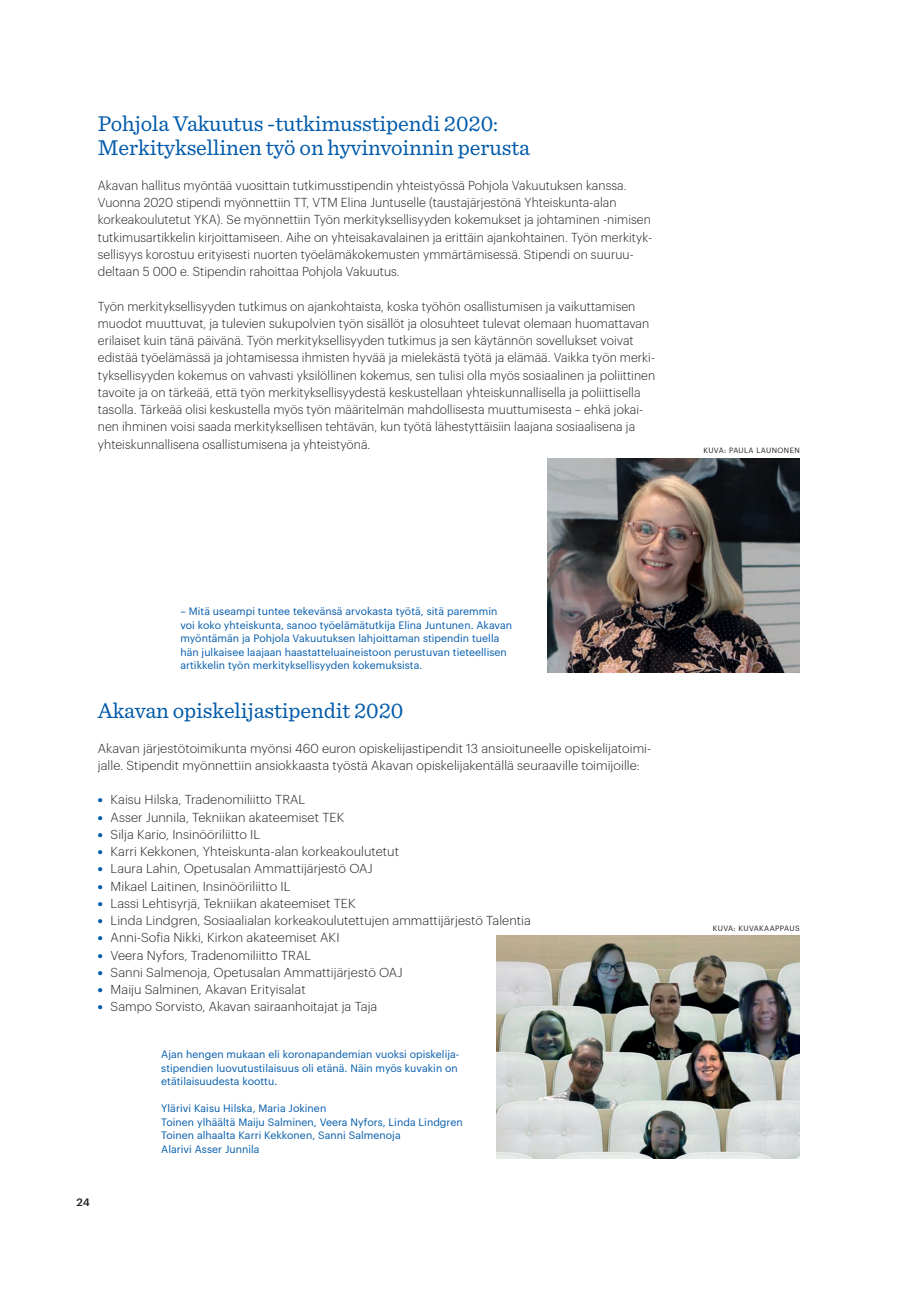
<style>
.page{position:relative;width:919px;height:1289px;background:#fff}
.page>*{position:absolute;margin:0;border:0;box-sizing:border-box;transform-origin:0 0}
.t1{font:22.5px/24px "Sentinel";letter-spacing:-.005em;color:#015aaa}
.t2{font:300 12.75px/17.2px "Graphik";letter-spacing:.005em;color:#231f20;scale:.96 1}
.t3{font:300 12.75px/17.2px "Graphik";letter-spacing:.005em;color:#231f20}
.t4{font:10.5px/13.5px "Graphik";letter-spacing:.005em;color:#015aaa}
.t5{font:500 10.5px "Graphik";color:#231f20;scale:1.05 1}
.t6{font:7.5px "Graphik";letter-spacing:.05em;color:#231f20}
.s1{font-family:"Graphik Super";font-weight:400;color:#015aaa}
</style>
<div class="page">
<img style="left:496px;top:935px;width:303px;height:223px">
<img style="left:548px;top:458px;width:251px;height:214px">
<h1 class="t1" style="left:98px;top:111px;width:433px">Pohjola Vakuutus -tutkimusstipendi 2020:<br>Merkityksellinen työ on hyvinvoinnin perusta</h1>
<p class="t2" style="left:98px;top:175px;width:578px">Akavan hallitus myöntää vuosittain tutkimusstipendin yhteistyössä Pohjola Vakuutuksen kanssa.<br>Vuonna 2020 stipendi myönnettiin TT, VTM Elina Juntuselle (taustajärjestönä Yhteiskunta-alan korkeakoulutetut YKA). Se myönnettiin Työn merkityksellisyyden kokemukset ja johtaminen -nimisen tutkimusartikkelin kirjoittamiseen. Aihe on yhteisakavalainen ja erittäin ajankohtainen. Työn merkityk&shy;sellisyys korostuu erityisesti nuorten työelämäkokemusten ymmärtämisessä. Stipendi on suuruu&shy;deltaan 5 000 e. Stipendin rahoittaa Pohjola Vakuutus.</p>
<p class="t2" style="left:98px;top:296px;width:582px">Työn merkityksellisyyden tutkimus on ajankohtaista, koska työhön osallistumisen ja vaikuttamisen muodot muuttuvat, ja tulevien sukupolvien työn sisällöt ja olosuhteet tulevat olemaan huomattavan erilaiset kuin tänä päivänä. Työn merkityksellisyyden tutkimus ja sen käytännön sovellukset voivat edistää työelämässä ja johtamisessa ihmisten hyvää ja mielekästä työtä ja elämää. Vaikka työn merki&shy;tyksellisyyden kokemus on vahvasti yksilöllinen kokemus, sen tulisi olla myös sosiaalinen ja poliittinen tavoite ja on tärkeää, että työn merkityksellisyydestä keskustellaan yhteiskunnallisella ja poliittisella tasolla. Tärkeää olisi keskustella myös työn määritelmän mahdollisesta muuttumisesta – ehkä jokai&shy;nen ihminen voisi saada merkityksellisen tehtävän, kun työtä lähestyttäisiin laajana sosiaalisena ja yhteiskunnallisena osallistumisena ja yhteistyönä.</p>
<p class="t6" style="left:703px;top:445px;width:98px">KUVA: PAULA LAUNONEN</p>
<p class="t4" style="left:180px;top:603px;width:333px">– Mitä useampi tuntee tekevänsä arvokasta työtä, sitä paremmin voi koko yhteiskunta, sanoo työelämätutkija Elina Juntunen. Akavan myöntämän ja Pohjola Vakuutuksen lahjoittaman stipendin tuella hän julkaisee laajaan haastatteluaineistoon perustuvan tieteellisen artikkelin työn merkityksellisyyden kokemuksista.</p>
<h1 class="t1" style="left:98px;top:698px;width:307px">Akavan opiskelijastipendit 2020</h1>
<p class="t3" style="left:98px;top:738px;width:555px">Akavan järjestötoimikunta myönsi 460 euron opiskelijastipendit 13 ansioituneelle opiskelijatoimi&shy;jalle. Stipendit myönnettiin ansiokkaasta työstä Akavan opiskelijakentällä seuraaville toimijoille:</p>
<p class="t3" style="left:98px;top:790px;width:209px"><span class="s1">•</span> Kaisu Hilska, Tradenomiliitto TRAL</p>
<p class="t3" style="left:98px;top:807px;width:248px"><span class="s1">•</span> Asser Junnila, Tekniikan akateemiset TEK</p>
<p class="t3" style="left:98px;top:824px;width:164px"><span class="s1">•</span> Silja Kario, Insinööriliitto IL</p>
<p class="t3" style="left:98px;top:841px;width:303px"><span class="s1">•</span> Karri Kekkonen, Yhteiskunta-alan korkeakoulutetut</p>
<p class="t3" style="left:98px;top:859px;width:276px"><span class="s1">•</span> Laura Lahin, Opetusalan Ammattijärjestö OAJ</p>
<p class="t3" style="left:98px;top:876px;width:194px"><span class="s1">•</span> Mikael Laitinen, Insinööriliitto IL</p>
<p class="t3" style="left:98px;top:893px;width:259px"><span class="s1">•</span> Lassi Lehtisyrjä, Tekniikan akateemiset TEK</p>
<p class="t3" style="left:98px;top:910px;width:434px"><span class="s1">•</span> Linda Lindgren, Sosiaalialan korkeakoulutettujen ammattijärjestö Talentia</p>
<p class="t3" style="left:98px;top:928px;width:243px"><span class="s1">•</span> Anni-Sofia Nikki, Kirkon akateemiset AKI</p>
<p class="t3" style="left:98px;top:945px;width:215px"><span class="s1">•</span> Veera Nyfors, Tradenomiliitto TRAL</p>
<p class="t3" style="left:98px;top:962px;width:306px"><span class="s1">•</span> Sanni Salmenoja, Opetusalan Ammattijärjestö OAJ</p>
<p class="t3" style="left:98px;top:979px;width:209px"><span class="s1">•</span> Maiju Salminen, Akavan Erityisalat</p>
<p class="t3" style="left:98px;top:997px;width:281px"><span class="s1">•</span> Sampo Sorvisto, Akavan sairaanhoitajat ja Taja</p>
<p class="t4" style="left:161px;top:1046px;width:299px">Ajan hengen mukaan eli koronapandemian vuoksi opiskelija&shy;stipendien luovutustilaisuus oli etänä. Näin myös kuvakin on etätilaisuudesta koottu.</p>
<p class="t4" style="left:161px;top:1100px;width:303px">Ylärivi Kaisu Hilska, Maria Jokinen<br>Toinen ylhäältä Maiju Salminen, Veera Nyfors, Linda Lindgren Toinen alhaalta Karri Kekkonen, Sanni Salmenoja<br>Alarivi Asser Junnila</p>
<p class="t5" style="left:77px;top:1193px;width:14px">24</p>
<p class="t6" style="left:712px;top:922px;width:88px">KUVA: KUVAKAAPPAUS</p>
</div>
